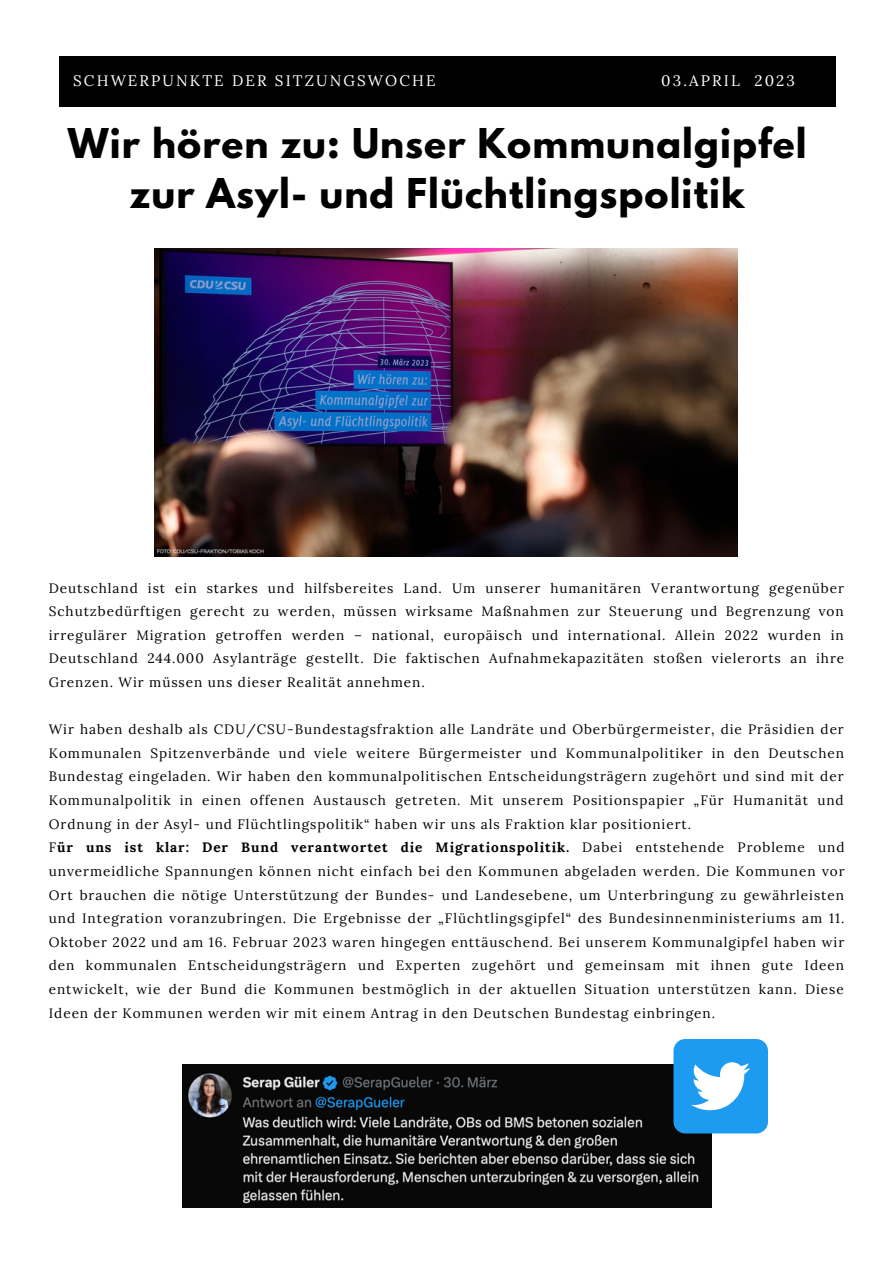
<style>
.page{position:relative;width:893px;height:1264px;background:#fff}
.page>*{position:absolute;margin:0;border:0;box-sizing:border-box;transform-origin:0 0}
.t1{font:700 36.3px/50.6px "League Spartan";letter-spacing:.03em;color:#000;text-align:center}
.t2{font:15.15px "Lora";letter-spacing:.14em;color:#fff}
.t3{font:13.65px/23.5px "Lora";letter-spacing:.07em;color:#000;text-align:justify}
.s1{font-weight:700}
</style>
<div class="page">
<div style="left:59px;top:56px;width:776px;height:51px;background:#000"></div>
<img style="left:183px;top:1064px;width:528px;height:143px">
<img style="left:155px;top:248px;width:582px;height:309px">
<div style="left:673px;top:1039px;width:95px;height:94px;background:#1d9bf0;border-radius:12px"></div>
<svg style="left:691px;top:1062px;width:59px;height:48px"></svg>
<p class="t2" style="left:73px;top:70px;width:364px">SCHWERPUNKTE DER SITZUNGSWOCHE</p>
<p class="t2" style="left:661px;top:70px;width:135px">03.APRIL 2023</p>
<h1 class="t1" style="left:68px;top:122px;width:740px">Wir hören zu: Unser Kommunalgipfel zur Asyl- und Flüchtlingspolitik</h1>
<p class="t3" style="left:49px;top:575px;width:796px">Deutschland ist ein starkes und hilfsbereites Land. Um unserer humanitären Verantwortung gegenüber Schutzbedürftigen gerecht zu werden, müssen wirksame Maßnahmen zur Steuerung und Begrenzung von irregulärer Migration getroffen werden – national, europäisch und international. Allein 2022 wurden in Deutschland 244.000 Asylanträge gestellt. Die faktischen Aufnahmekapazitäten stoßen vielerorts an ihre Grenzen. Wir müssen uns dieser Realität annehmen.</p>
<p class="t3" style="left:49px;top:717px;width:797px;text-align:left">Wir haben deshalb als CDU/CSU-Bundestagsfraktion alle Landräte und Oberbürgermeister, die Präsidien der Kommunalen Spitzenverbände und viele weitere Bürgermeister und Kommunalpolitiker in den Deutschen Bundestag eingeladen. Wir haben den kommunalpolitischen Entscheidungsträgern zugehört und sind mit der Kommunalpolitik in einen offenen Austausch getreten. Mit unserem Positionspapier „Für Humanität und Ordnung in der Asyl- und Flüchtlingspolitik“ haben wir uns als Fraktion klar positioniert.<br>F<span class="s1">ür uns ist klar: Der Bund verantwortet die Migrationspolitik.</span> Dabei entstehende Probleme und unvermeidliche Spannungen können nicht einfach bei den Kommunen abgeladen werden. Die Kommunen vor Ort brauchen die nötige Unterstützung der Bundes- und Landesebene, um Unterbringung zu gewährleisten und Integration voranzubringen. Die Ergebnisse der „Flüchtlingsgipfel“ des Bundesinnenministeriums am 11.<br>Oktober 2022 und am 16. Februar 2023 waren hingegen enttäuschend. Bei unserem Kommunalgipfel haben wir den kommunalen Entscheidungsträgern und Experten zugehört und gemeinsam mit ihnen gute Ideen entwickelt, wie der Bund die Kommunen bestmöglich in der aktuellen Situation unterstützen kann. Diese Ideen der Kommunen werden wir mit einem Antrag in den Deutschen Bundestag einbringen.</p>
</div>
